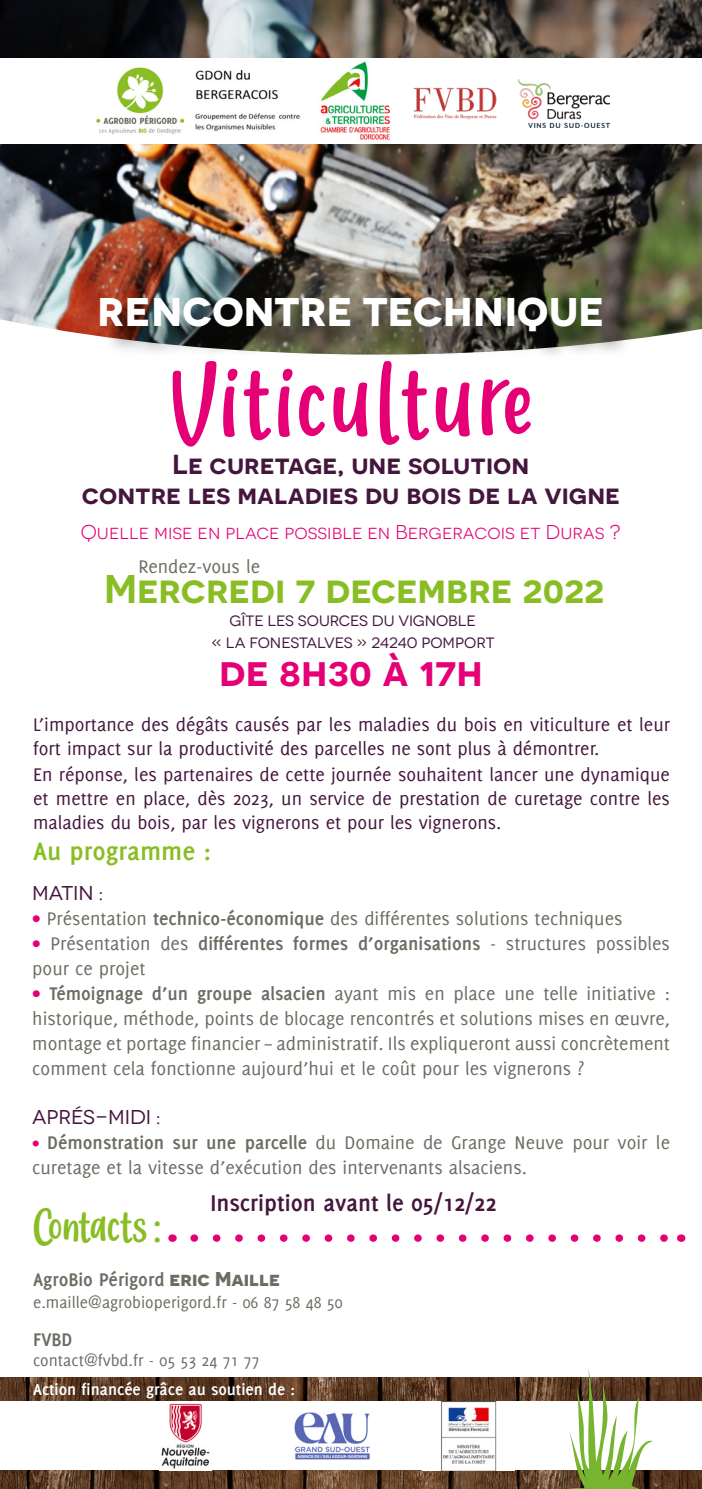
<style>
.page{position:relative;width:702px;height:1489px;background:#fff}
.page>*{position:absolute;margin:0;border:0;box-sizing:border-box;transform-origin:0 0}
.t1{font:102.5px "Lady Nature";letter-spacing:.04em;color:#e50075}
.t2{font:45px "Lady Nature";color:#89bd24}
.t3{font:600 42.5px "Novecentosanswide";color:#e50075}
.t4{font:600 40px "Novecentosanswide";color:#89bd24}
.t5{font:700 40px "Novecentowide";color:#fff}
.t6{font:600 27.5px/30px "Novecentosanswide";color:#44163d;text-align:center}
.t7{font:700 27.5px "Delicious";color:#89bd24}
.t8{font:700 25px "Delicious";color:#44163d}
.t9{font:20px/25px "Delicious";color:#6c6c63}
.t10{font:20px/24px "Delicious";color:#44163d}
.t11{font:20px "Novecentosanswide";color:#e50075}
.t12{font:700 20px "Delicious";color:#6c6c63}
.t13{font:20px "Novecentowide";letter-spacing:-.005em;color:#44163d}
.t14{font:17.5px "Delicious";color:#6c6c63}
.t15{font:700 17.5px "Delicious";color:#fff}
.t16{font:15px/22.2px "Novecentowide";letter-spacing:-.01em;color:#44163d;text-align:center}
.s1{color:#e50075}
.s2{font-weight:700}
.s3{font-size:17.5px;color:#e50075}
.s4{font-family:"Novecentosanswide"}
</style>
<div class="page">
<img style="left:0;top:0;width:702px;height:339px">
<svg style="left:194px;top:1234px;width:474px;height:7px"></svg>
<img style="left:0;top:1377px;width:702px;height:111px">
<div style="left:103px;top:302px;width:530px;height:60px;background:#000;opacity:.44"></div>
<div style="left:0;top:1400px;width:702px;height:69px;background:#fff"></div>
<img style="left:160px;top:1403px;width:52px;height:67px">
<img style="left:422px;top:1400px;width:92px;height:69px">
<img style="left:294px;top:1412px;width:76px;height:48px">
<svg style="left:561px;top:1368px;width:92px;height:120px"></svg>
<div style="left:0;top:58px;width:702px;height:86px;background:#fff"></div>
<img style="left:96px;top:67px;width:89px;height:68px">
<img style="left:195px;top:70px;width:105px;height:62px">
<img style="left:320px;top:61px;width:70px;height:79px">
<img style="left:413px;top:87px;width:84px;height:32px">
<img style="left:518px;top:79px;width:92px;height:48px">
<h3 class="t5" style="left:97px;top:287px;width:509px">RENCONTRE TECHNIQUE</h3>
<h1 class="t1" style="left:169px;top:341px;width:364px">Viticulture</h1>
<h3 class="t6" style="left:82px;top:449px;width:539px">Le curetage, une solution<br>contre les maladies du bois de la vigne</h3>
<p class="t11" style="left:81px;top:521px;width:541px">Quelle mise en place possible en Bergeracois et Duras ?</p>
<p class="t9" style="left:138px;top:553px;width:123px">Rendez-vous le</p>
<h3 class="t4" style="left:105px;top:564px;width:501px">Mercredi 7 decembre 2022</h3>
<p class="t16" style="left:211px;top:610px;width:285px">GÎTE LES SOURCES DU VIGNOBLE<br>« LA FONESTALVES » 24240 POMPORT</p>
<h3 class="t3" style="left:219px;top:645px;width:265px">de 8h30 à 17h</h3>
<p class="t10" style="left:33px;top:711px;width:638px">L’importance des dégâts causés par les maladies du bois en viticulture et leur fort impact sur la productivité des parcelles ne sont plus à démontrer.</p>
<p class="t10" style="left:33px;top:762px;width:638px;text-align:justify">En réponse, les partenaires de cette journée souhaitent lancer une dynamique et mettre en place, dès 2023, un service de prestation de curetage contre les maladies du bois, par les vignerons et pour les vignerons.</p>
<h3 class="t7" style="left:33px;top:835px;width:179px">Au programme :</h3>
<p class="t13" style="left:32px;top:881px;width:72px">MATIN :</p>
<p class="t9" style="left:32px;top:905px;width:591px"><span class="s1">•</span> Présentation <span class="s2">technico-économique</span> des différentes solutions techniques</p>
<p class="t9" style="left:32px;top:930px;width:639px"><span class="s1">•</span> Présentation des <span class="s2">différentes formes d’organisations</span> - structures possibles pour ce projet</p>
<p class="t9" style="left:32px;top:980px;width:639px;text-align:justify"><span class="s1">•</span> <span class="s2">Témoignage d’un groupe alsacien</span> ayant mis en place une telle initiative : historique, méthode, points de blocage rencontrés et solutions mises en œuvre, montage et portage financier – administratif. Ils expliqueront aussi concrètement comment cela fonctionne aujourd’hui et le coût pour les vignerons ?</p>
<p class="t13" style="left:32px;top:1105px;width:130px">APRÉS-MIDI :</p>
<p class="t9" style="left:32px;top:1129px;width:639px"><span class="s3">•</span> <span class="s2">Démonstration sur une parcelle</span> du Domaine de Grange Neuve pour voir le curetage et la vitesse d’exécution des intervenants alsaciens.</p>
<p class="t8" style="left:210px;top:1188px;width:287px">Inscription avant le 05/12/22</p>
<h2 class="t2" style="left:33px;top:1199px;width:129px">Contacts :</h2>
<p class="t12" style="left:33px;top:1267px;width:248px">AgroBio Périgord <span class="s4">eric Maille</span></p>
<p class="t14" style="left:33px;top:1292px;width:311px">e.maille@agrobioperigord.fr - 06 87 58 48 50</p>
<p class="t12" style="left:33px;top:1327px;width:41px">FVBD</p>
<p class="t14" style="left:33px;top:1349px;width:228px">contact@fvbd.fr - 05 53 24 71 77</p>
<p class="t15" style="left:33px;top:1379px;width:263px">Action financée grâce au soutien de :</p>
</div>
